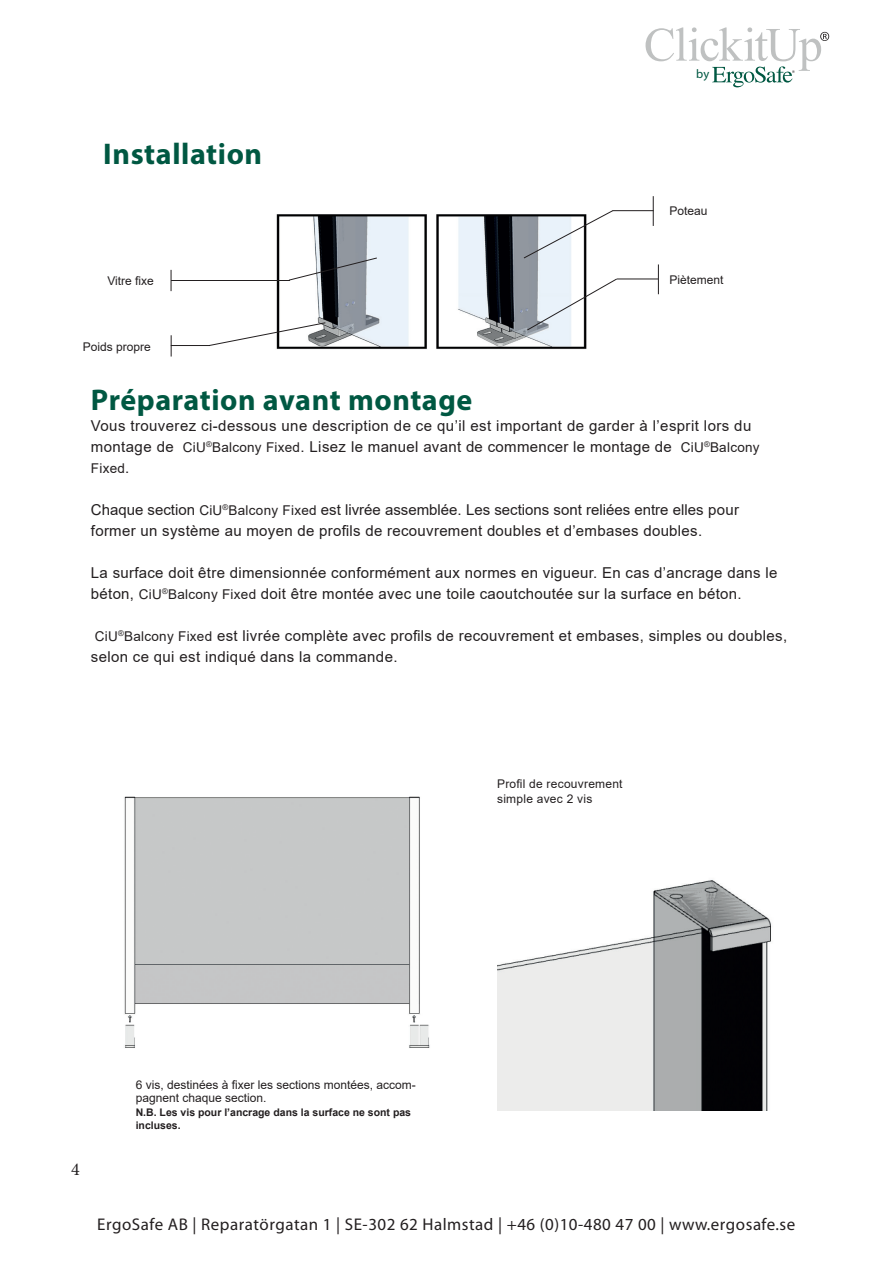
<style>
.page{position:relative;width:893px;height:1263px;background:#fff}
.page>*{position:absolute;margin:0;border:0;box-sizing:border-box;transform-origin:0 0}
.t1{font:700 30px "Myriad Pro";letter-spacing:.02em;color:#005842}
.t2{font:18px "Minion Pro";color:#231f20}
.t3{font:16.95px "Myriad";letter-spacing:.03em;color:#231f20}
.t4{font:15px/21px "Arial";letter-spacing:.02em;color:#231f20}
.t5{font:13.5px "Arial";letter-spacing:.02em;color:#231f20}
.t6{font:12.6px "Myriad Pro";color:#005842}
.t7{font:12px/13.5px "Arial";color:#231f20}
.t8{font:12px/14.4px "Arial";letter-spacing:.02em;color:#231f20}
.t9{font:700 10.5px/13.5px "Arial";color:#231f20}
.s1{font-size:13.5px}
.s2{font-size:15px}
</style>
<div class="page">
<svg style="left:645px;top:27px;width:184px;height:60px"></svg>
<img style="left:497px;top:880px;width:274px;height:230px">
<img style="left:124px;top:796px;width:306px;height:252px">
<img style="left:276px;top:214px;width:311px;height:136px">
<hr style="left:653px;top:196px;width:1px;height:30px;background:#231f20">
<svg style="left:523px;top:210px;width:91px;height:49px"></svg>
<hr style="left:613px;top:210px;width:41px;height:1px;background:#231f20">
<hr style="left:658px;top:264px;width:1px;height:30px;background:#231f20">
<svg style="left:526px;top:278px;width:92px;height:53px"></svg>
<hr style="left:617px;top:279px;width:41px;height:1px;background:#231f20">
<svg style="left:171px;top:270px;width:1px;height:21px"></svg>
<svg style="left:288px;top:257px;width:90px;height:24px"></svg>
<hr style="left:171px;top:280px;width:119px;height:1px;background:#231f20">
<svg style="left:171px;top:335px;width:1px;height:21px"></svg>
<svg style="left:209px;top:322px;width:117px;height:24px"></svg>
<hr style="left:171px;top:345px;width:39px;height:1px;background:#231f20">
<h1 class="t1" style="left:103px;top:135px;width:160px">Installation</h1>
<p class="t6" style="left:696px;top:66px;width:14px">by</p>
<p class="t7" style="left:669px;top:204px;width:40px">Poteau</p>
<p class="t7" style="left:108px;top:274px;width:48px">Vitre fixe</p>
<p class="t7" style="left:669px;top:273px;width:56px">Piètement</p>
<p class="t7" style="left:83px;top:340px;width:70px">Poids propre</p>
<h1 class="t1" style="left:91px;top:380px;width:383px">Préparation avant montage</h1>
<p class="t4" style="left:91px;top:415px;width:670px">Vous trouverez ci-dessous une description de ce qu’il est important de garder à l’esprit lors du montage de <span class="s1">CiU</span><sup>®</sup><span class="s1">Balcony Fixed</span>. Lisez le manuel avant de commencer le montage de <span class="s1">CiU</span><sup>®</sup><span class="s1">Balcony</span></p>
<p class="t5" style="left:91px;top:459px;width:40px">Fixed<span class="s2">.</span></p>
<p class="t4" style="left:91px;top:499px;width:650px">Chaque section <span class="s1">CiU</span><sup>®</sup><span class="s1">Balcony Fixed</span> est livrée assemblée. Les sections sont reliées entre elles pour former un système au moyen de profils de recouvrement doubles et d’embases doubles.</p>
<p class="t4" style="left:91px;top:562px;width:688px">La surface doit être dimensionnée conformément aux normes en vigueur. En cas d’ancrage dans le béton, <span class="s1">CiU</span><sup>®</sup><span class="s1">Balcony Fixed</span> doit être montée avec une toile caoutchoutée sur la surface en béton.</p>
<p class="t4" style="left:91px;top:625px;width:698px"><span class="s1">CiU</span><sup>®</sup><span class="s1">Balcony Fixed</span> est livrée complète avec profils de recouvrement et embases, simples ou doubles, selon ce qui est indiqué dans la commande.</p>
<p class="t8" style="left:497px;top:777px;width:127px">Profil de recouvrement simple avec 2 vis</p>
<p class="t2" style="left:71px;top:1157px;width:10px">4</p>
<p class="t7" style="left:136px;top:1078px;width:282px">6 vis, destinées à fixer les sections montées, accom&shy;pagnent chaque section.</p>
<p class="t9" style="left:136px;top:1105px;width:277px">N.B. Les vis pour l’ancrage dans la surface ne sont pas incluses.</p>
<p class="t3" style="left:97px;top:1216px;width:700px">ErgoSafe AB | Reparatörgatan 1 | SE-302 62 Halmstad | +46 (0)10-480 47 00 | www.ergosafe.se</p>
</div>
